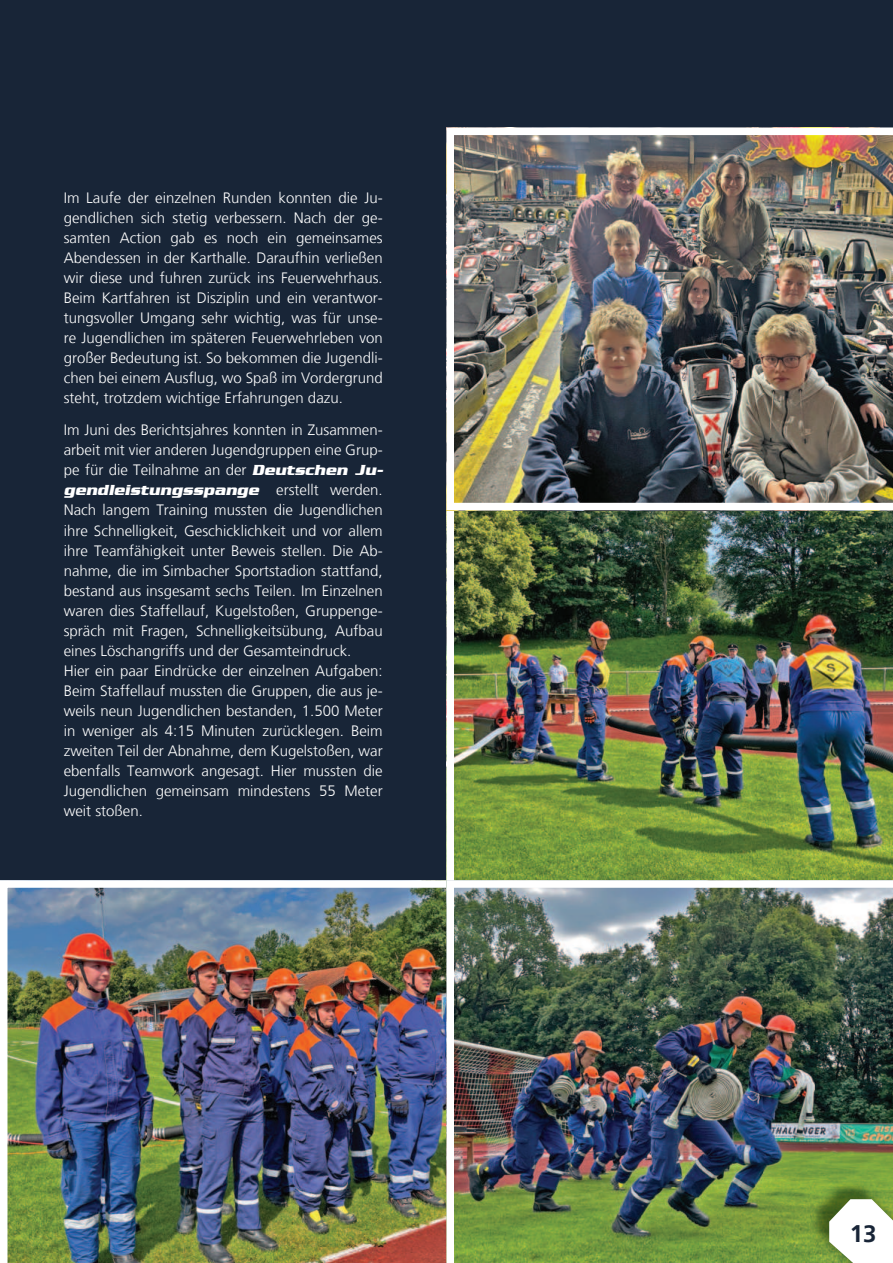
<style>
.page{position:relative;width:893px;height:1263px;background:#fff}
.page>*{position:absolute;margin:0;border:0;box-sizing:border-box;transform-origin:0 0}
.t1{font:700 24px "Frutiger LT";color:#182537}
.t2{font:300 15px/20.1px "Frutiger LT";color:#fff;text-align:justify}
.t3{font:italic 700 15px "Serpentine";color:#fff}
.s1{font-family:"Serpentine";font-weight:700;font-style:italic}
.s2{font-family:"Frutiger LT";font-weight:300;font-style:normal}
</style>
<div class="page">
<div style="left:0;top:0;width:893px;height:935px;background:#182537"></div>
<img style="left:0;top:880px;width:446px;height:383px">
<img style="left:446px;top:510px;width:447px;height:370px">
<img style="left:446px;top:128px;width:447px;height:382px">
<img style="left:446px;top:880px;width:447px;height:383px">
<img style="left:810px;top:1180px;width:83px;height:83px">
<svg style="left:829px;top:1199px;width:64px;height:64px"></svg>
<p class="t2" style="left:64px;top:189px;width:320px">Im Laufe der einzelnen Runden konnten die Ju&shy;gendlichen sich stetig verbessern. Nach der ge&shy;samten Action gab es noch ein gemeinsames Abendessen in der Karthalle. Daraufhin verlieflen wir diese und fuhren zur¸ck ins Feuerwehrhaus.<br>Beim Kartfahren ist Disziplin und ein verantwor&shy;tungsvoller Umgang sehr wichtig, was f¸r unse&shy;re Jugendlichen im sp‰teren Feuerwehrleben von grofler Bedeutung ist. So bekommen die Jugendli&shy;chen bei einem Ausflug, wo Spafl im Vordergrund steht, trotzdem wichtige Erfahrungen dazu.</p>
<p class="t2" style="left:64px;top:421px;width:321px">Im Juni des Berichtsjahres konnten in Zusammen&shy;arbeit mit vier anderen Jugendgruppen eine Grup&shy;pe f¸r die Teilnahme an der <span class="s1">Deutschen Ju-</span></p>
<p class="t3" style="left:64px;top:485px;width:320px">gendleistungsspange <span class="s2">erstellt werden.</span></p>
<p class="t2" style="left:64px;top:502px;width:320px;text-align:left">Nach langem Training mussten die Jugendlichen ihre Schnelligkeit, Geschicklichkeit und vor allem ihre Teamf‰higkeit unter Beweis stellen. Die Ab&shy;nahme, die im Simbacher Sportstadion stattfand, bestand aus insgesamt sechs Teilen. Im Einzelnen waren dies Staffellauf, Kugelstoflen, Gruppenge&shy;spr‰ch mit Fragen, Schnelligkeits¸bung, Aufbau eines Lˆschangriffs und der Gesamteindruck.<br>Hier ein paar Eindr¸cke der einzelnen Aufgaben:<br>Beim Staffellauf mussten die Gruppen, die aus je&shy;weils neun Jugendlichen bestanden, 1.500 Meter in weniger als 4:15 Minuten zur¸cklegen. Beim zweiten Teil der Abnahme, dem Kugelstoflen, war ebenfalls Teamwork angesagt. Hier mussten die Jugendlichen gemeinsam mindestens 55 Meter weit stoflen.</p>
<h1 class="t1" style="left:850px;top:1224px;width:28px">13</h1>
</div>
